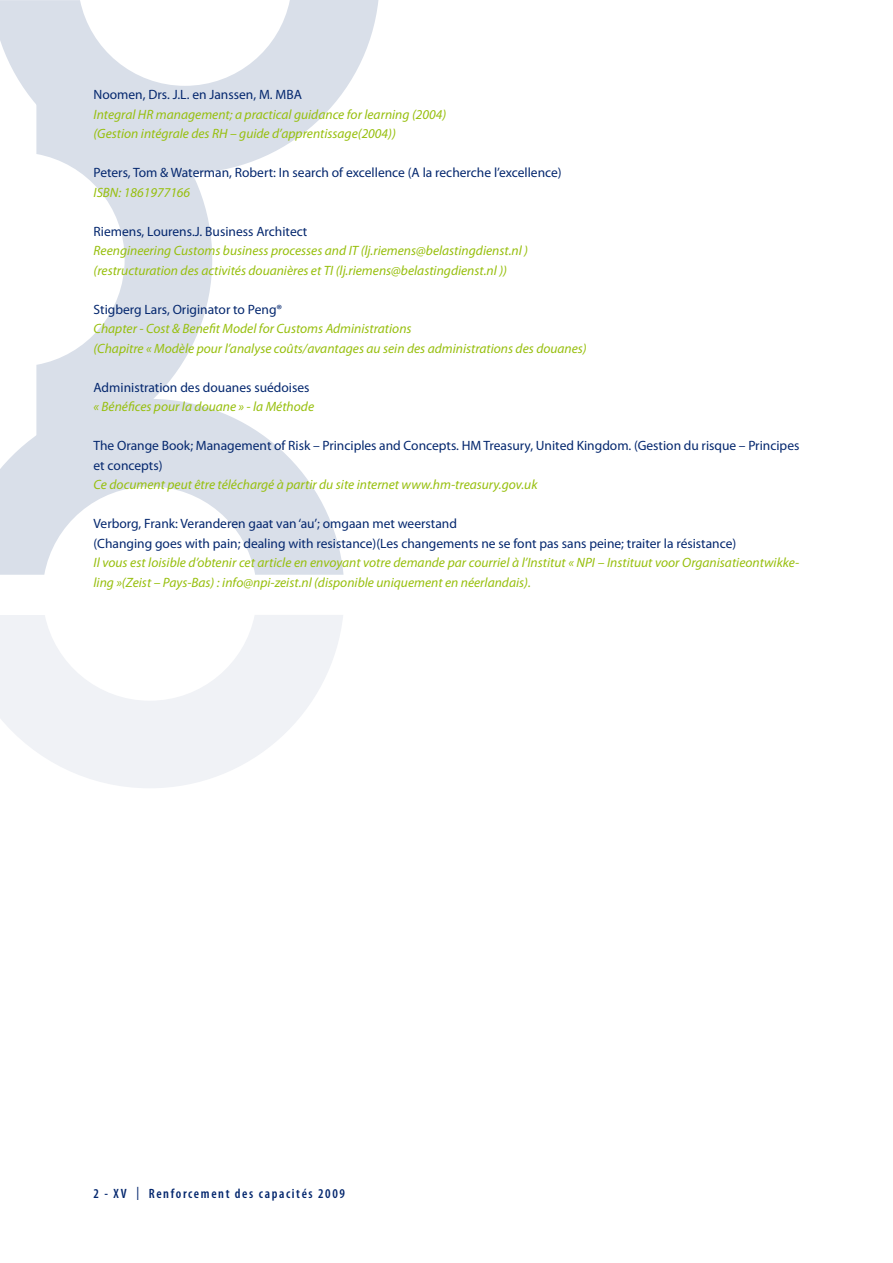
<style>
.page{position:relative;width:893px;height:1263px;background:#fff}
.page>*{position:absolute;margin:0;border:0;box-sizing:border-box;transform-origin:0 0}
.t1{font:italic 13.5px/19.5px "Myriad Pro";color:#97bf0d}
.t2{font:13.5px/19.5px "Myriad Pro";color:#04276e}
.t3{font:600 condensed 13.5px "Myriad Pro";letter-spacing:.12em;color:#04276e}
.s1{font-weight:300;font-stretch:normal;font-size:19.5px}
</style>
<div class="page">
<svg style="left:0;top:409px;width:344px;height:166px;fill:#d9dfe9"></svg>
<svg style="left:36px;top:173px;width:176px;height:280px;fill:#d9dfe9"></svg>
<svg style="left:0;top:0;width:378px;height:173px;fill:#d9dfe9"></svg>
<svg style="left:0;top:615px;width:343px;height:173px;fill:#f0f2f6"></svg>
<p class="t2" style="left:94px;top:85px;width:210px">Noomen, Drs. J.L. en Janssen, M. MBA</p>
<p class="t1" style="left:94px;top:104px;width:354px">Integral HR management; a practical guidance for learning (2004) (Gestion intégrale des RH – guide d’apprentissage(2004))</p>
<p class="t2" style="left:94px;top:163px;width:470px">Peters, Tom &amp; Waterman, Robert: In search of excellence (A la recherche l’excellence)</p>
<p class="t1" style="left:94px;top:182px;width:98px">ISBN: 1861977166</p>
<p class="t2" style="left:94px;top:222px;width:215px">Riemens, Lourens.J. Business Architect</p>
<p class="t1" style="left:94px;top:241px;width:436px">Reengineering Customs business processes and IT (lj.riemens@belastingdienst.nl ) (restructuration des activités douanières et TI (lj.riemens@belastingdienst.nl ))</p>
<p class="t2" style="left:94px;top:300px;width:190px">Stigberg Lars, Originator to Peng®</p>
<p class="t1" style="left:94px;top:319px;width:495px">Chapter - Cost &amp; Benefit Model for Customs Administrations<br>(Chapitre « Modèle pour l’analyse coûts/avantages au sein des administrations des douanes)</p>
<p class="t2" style="left:94px;top:378px;width:218px">Administration des douanes suédoises</p>
<p class="t1" style="left:94px;top:397px;width:222px">« Bénéfices pour la douane » - la Méthode</p>
<p class="t2" style="left:94px;top:436px;width:707px">The Orange Book; Management of Risk – Principles and Concepts. HM Treasury, United Kingdom. (Gestion du risque – Principes et concepts)</p>
<p class="t1" style="left:94px;top:475px;width:445px">Ce document peut être téléchargé à partir du site internet www.hm-treasury.gov.uk</p>
<p class="t2" style="left:94px;top:514px;width:644px">Verborg, Frank: Veranderen gaat van ‘au’; omgaan met weerstand<br>(Changing goes with pain; dealing with resistance)(Les changements ne se font pas sans peine; traiter la résistance)</p>
<p class="t1" style="left:94px;top:553px;width:707px">Il vous est loisible d’obtenir cet article en envoyant votre demande par courriel à l’Institut « NPI – Instituut voor Organisatieontwikke&shy;ling »(Zeist – Pays-Bas) : info@npi-zeist.nl (disponible uniquement en néerlandais).</p>
<p class="t3" style="left:94px;top:1186px;width:253px">2 - XV <span class="s1">I</span> Renforcement des capacités 2009</p>
</div>
